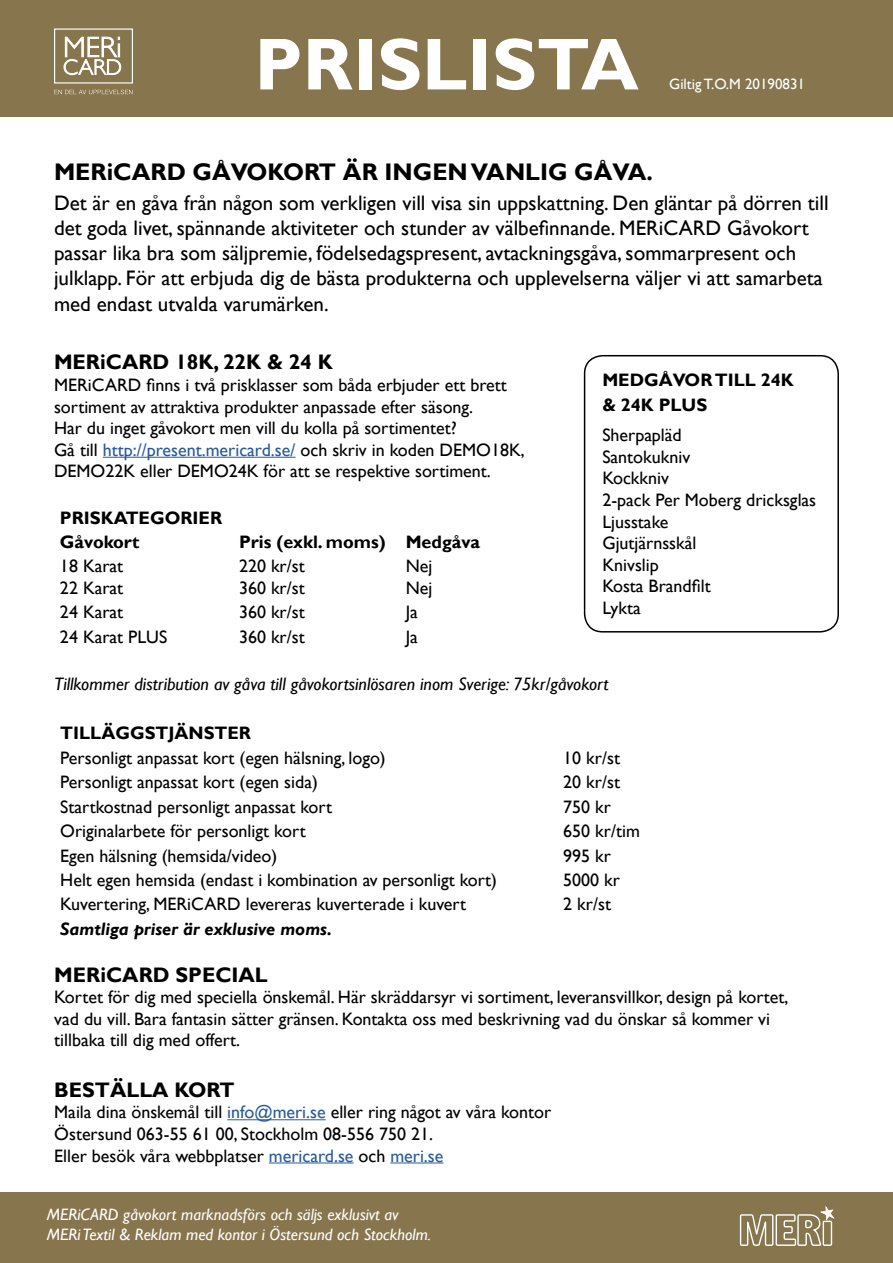
<style>
.page{position:relative;width:893px;height:1263px;background:#fff}
.page>*{position:absolute;margin:0;border:0;box-sizing:border-box;transform-origin:0 0}
.t1{font:700 73.95px "Gill Sans";color:#fff}
.t2{font:700 24px "Gill Sans";color:#000}
.t3{font:21px/25.2px "Gill Sans";color:#000}
.t4{font:700 21px "Gill Sans";color:#000}
.t5{font:18px/21.6px "Gill Sans";color:#000}
.t6{font:700 18px/24.5px "Gill Sans";color:#000}
.t7{font:italic 18px "Gill Sans";color:#000}
.t8{font:italic 700 18px "Gill Sans";color:#000}
.t9{font:italic 16.5px/19.8px "Gill Sans";color:#fff}
.t10{font:15px "Gill Sans";color:#fff}
.s1{color:#275b9b}
</style>
<div class="page">
<div style="left:0;top:0;width:893px;height:117px;background:#87764d"></div>
<div style="left:0;top:1192px;width:893px;height:71px;background:#87764d"></div>
<div style="left:54px;top:28px;width:79px;height:56px;border:1px solid #fff"></div>
<svg style="left:64px;top:37px;width:57px;height:38px"></svg>
<svg style="left:54px;top:90px;width:78px;height:4px"></svg>
<hr style="left:103px;top:457px;width:192px;height:1px;background:#275b9b">
<hr style="left:227px;top:1119px;width:99px;height:1px;background:#275b9b">
<hr style="left:269px;top:1162px;width:85px;height:1px;background:#275b9b">
<hr style="left:390px;top:1162px;width:53px;height:1px;background:#275b9b">
<div style="left:584px;top:355px;width:255px;height:277px;border:2px solid #000;border-radius:18px"></div>
<svg style="left:740px;top:1206px;width:95px;height:40px"></svg>
<h1 class="t1" style="left:254px;top:20px;width:386px">PRISLISTA</h1>
<p class="t10" style="left:669px;top:76px;width:137px">Giltig T.O.M 20190831</p>
<h2 class="t2" style="left:54px;top:158px;width:600px">MERiCARD GÅVOKORT ÄR INGEN VANLIG GÅVA.</h2>
<p class="t3" style="left:54px;top:190px;width:776px">Det är en gåva från någon som verkligen vill visa sin uppskattning. Den gläntar på dörren till det goda livet, spännande aktiviteter och stunder av välbefinnande. MERiCARD Gåvokort passar lika bra som säljpremie, födelsedagspresent, avtackningsgåva, sommarpresent och julklapp. För att erbjuda dig de bästa produkterna och upplevelserna väljer vi att samarbeta med endast utvalda varumärken.</p>
<p class="t4" style="left:54px;top:350px;width:280px">MERiCARD 18K, 22K &amp; 24 K</p>
<p class="t5" style="left:54px;top:375px;width:472px">MERiCARD finns i två prisklasser som båda erbjuder ett brett sortiment av attraktiva produkter anpassade efter säsong.<br>Har du inget gåvokort men vill du kolla på sortimentet?<br>Gå till <span class="s1">http://present.mericard.se/</span> och skriv in koden DEMO18K, DEMO22K eller DEMO24K för att se respektive sortiment.</p>
<p class="t6" style="left:60px;top:506px;width:164px">PRISKATEGORIER<br>Gåvokort</p>
<p class="t6" style="left:602px;top:368px;width:193px;line-height:25.2px">MEDGÅVOR TILL 24K &amp; 24K PLUS</p>
<p class="t5" style="left:602px;top:425px;width:215px">Sherpapläd<br>Santokukniv<br>Kockkniv<br>2-pack Per Moberg dricksglas<br>Ljusstake<br>Gjutjärnsskål<br>Knivslip<br>Kosta Brandfilt<br>Lykta</p>
<p class="t6" style="left:239px;top:530px;width:243px">Pris (exkl. moms) Medgåva</p>
<p class="t5" style="left:60px;top:556px;width:65px">18 Karat<br>22 Karat</p>
<p class="t5" style="left:239px;top:556px;width:67px">220 kr/st<br>360 kr/st</p>
<p class="t5" style="left:406px;top:556px;width:28px">Nej<br>Nej</p>
<p class="t5" style="left:60px;top:602px;width:65px">24 Karat</p>
<p class="t5" style="left:239px;top:602px;width:67px">360 kr/st</p>
<p class="t5" style="left:406px;top:602px;width:14px">Ja</p>
<p class="t5" style="left:60px;top:626px;width:109px">24 Karat PLUS</p>
<p class="t5" style="left:239px;top:626px;width:67px">360 kr/st</p>
<p class="t5" style="left:406px;top:626px;width:14px">Ja</p>
<p class="t7" style="left:54px;top:673px;width:556px">Tillkommer distribution av gåva till gåvokortsinlösaren inom Sverige: 75kr/gåvokort</p>
<p class="t6" style="left:60px;top:721px;width:192px">TILLÄGGSTJÄNSTER</p>
<p class="t5" style="left:60px;top:747px;width:327px">Personligt anpassat kort (egen hälsning, logo)</p>
<p class="t5" style="left:563px;top:747px;width:58px">10 kr/st</p>
<p class="t5" style="left:60px;top:772px;width:259px">Personligt anpassat kort (egen sida)</p>
<p class="t5" style="left:563px;top:772px;width:58px">20 kr/st</p>
<p class="t5" style="left:60px;top:796px;width:273px">Startkostnad personligt anpassat kort</p>
<p class="t5" style="left:563px;top:796px;width:49px">750 kr</p>
<p class="t5" style="left:60px;top:820px;width:247px">Originalarbete för personligt kort</p>
<p class="t5" style="left:563px;top:820px;width:78px">650 kr/tim</p>
<p class="t5" style="left:60px;top:845px;width:218px">Egen hälsning (hemsida/video)</p>
<p class="t5" style="left:563px;top:845px;width:49px">995 kr</p>
<p class="t5" style="left:60px;top:869px;width:438px">Helt egen hemsida (endast i kombination av personligt kort)</p>
<p class="t5" style="left:563px;top:869px;width:58px">5000 kr</p>
<p class="t5" style="left:60px;top:894px;width:407px">Kuvertering, MERiCARD levereras kuverterade i kuvert</p>
<p class="t5" style="left:563px;top:894px;width:49px">2 kr/st</p>
<p class="t8" style="left:60px;top:918px;width:273px">Samtliga priser är exklusive moms.</p>
<p class="t4" style="left:54px;top:962px;width:215px">MERiCARD SPECIAL</p>
<p class="t5" style="left:54px;top:987px;width:736px">Kortet för dig med speciella önskemål. Här skräddarsyr vi sortiment, leveransvillkor, design på kortet, vad du vill. Bara fantasin sätter gränsen. Kontakta oss med beskrivning vad du önskar så kommer vi tillbaka till dig med offert.</p>
<p class="t4" style="left:54px;top:1077px;width:182px">BESTÄLLA KORT</p>
<p class="t5" style="left:54px;top:1102px;width:498px">Maila dina önskemål till <span class="s1">info@meri.se</span> eller ring något av våra kontor<br>Östersund 063-55 61 00, Stockholm 08-556 750 21.<br>Eller besök våra webbplatser <span class="s1">mericard.se</span> och <span class="s1">meri.se</span></p>
<p class="t9" style="left:47px;top:1205px;width:386px">MERiCARD gåvokort marknadsförs och säljs exklusivt av<br>MERi Textil &amp; Reklam med kontor i Östersund och Stockholm.</p>
</div>
